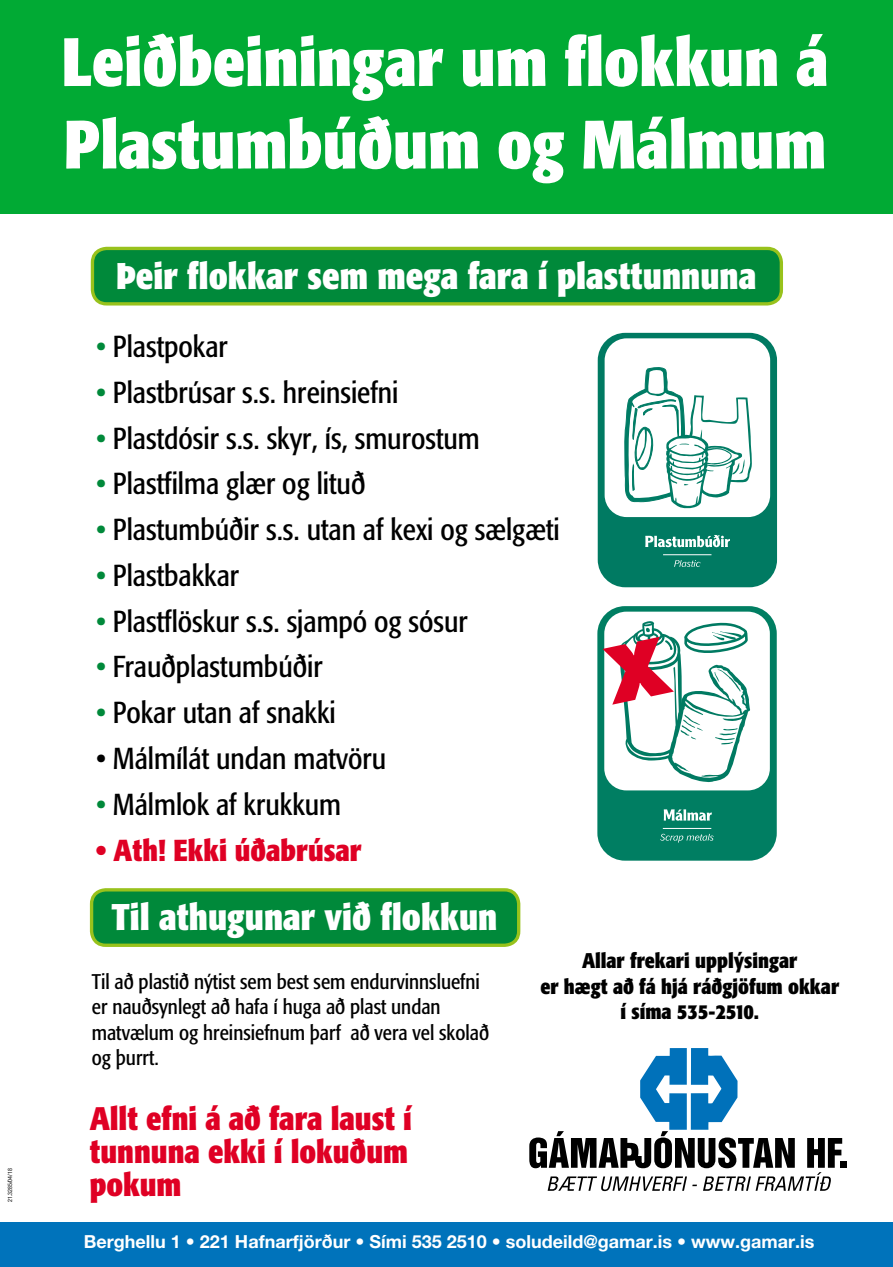
<style>
.page{position:relative;width:893px;height:1267px;background:#fff}
.page>*{position:absolute;margin:0;border:0;box-sizing:border-box;transform-origin:0 0}
.t1{font:700 condensed 67.5px/82.5px "Formata";color:#fff}
.t2{font:700 condensed 36.75px "Formata";color:#fff}
.t3{font:700 condensed 32.25px/33px "Formata";color:#df0024}
.t4{font:condensed 30px "Formata";color:#000}
.t5{font:700 condensed 30px "Formata";color:#df0024}
.t6{font:condensed 21px/25.2px "Formata";color:#000}
.t7{font:700 condensed 21px/25.2px "Formata";color:#000;text-align:center}
.t8{font:700 18px "Helvetica Neue";color:#fff}
.t9{font:condensed 6px "Helvetica Neue";color:#000}
.s1{color:#00893a}
</style>
<div class="page">
<div style="left:0;top:0;width:893px;height:213px;background:#01aa34"></div>
<div style="left:92px;top:248px;width:689px;height:56px;background:#00893a;border-radius:14px"></div>
<div style="left:91px;top:247px;width:692px;height:58px;border:3px solid #98c21c;border-radius:14px"></div>
<div style="left:92px;top:890px;width:427px;height:55px;background:#00893a;border-radius:14px"></div>
<div style="left:90px;top:888px;width:430px;height:59px;border:3px solid #98c21c;border-radius:14px"></div>
<div style="left:0;top:1222px;width:893px;height:45px;background:#0073bb"></div>
<svg style="left:529px;top:1048px;width:313px;height:143px"></svg>
<div style="left:840px;top:1160px;width:6px;height:7px;background:#000"></div>
<div style="left:598px;top:333px;width:179px;height:254px;background:#007a62;border-radius:28px"></div>
<div style="left:604px;top:338px;width:166px;height:179px;background:#fff;border-radius:22px"></div>
<hr style="left:663px;top:554px;width:48px;height:1px;background:#fff">
<svg style="left:624px;top:367px;width:128px;height:142px"></svg>
<svg style="left:645px;top:535px;width:85px;height:12px"></svg>
<svg style="left:674px;top:560px;width:26px;height:7px"></svg>
<div style="left:597px;top:606px;width:179px;height:254px;background:#007e62;border-radius:28px"></div>
<div style="left:604px;top:611px;width:166px;height:179px;background:#fff;border-radius:22px"></div>
<svg style="left:600px;top:620px;width:151px;height:222px"></svg>
<h1 class="t1" style="left:61px;top:20px;width:768px">Leiðbeiningar um flokkun á<br>Plastumbúðum og Málmum</h1>
<p class="t2" style="left:116px;top:253px;width:642px">Þeir flokkar sem mega fara í plasttunnuna</p>
<p class="t4" style="left:96px;top:329px;width:133px"><span class="s1">•</span> Plastpokar</p>
<p class="t4" style="left:96px;top:375px;width:304px"><span class="s1">•</span> Plastbrúsar s.s. hreinsiefni</p>
<p class="t4" style="left:96px;top:420px;width:385px"><span class="s1">•</span> Plastdósir s.s. skyr, ís, smurostum</p>
<p class="t4" style="left:96px;top:466px;width:271px"><span class="s1">•</span> Plastfilma glær og lituð</p>
<p class="t4" style="left:96px;top:512px;width:465px"><span class="s1">•</span> Plastumbúðir s.s. utan af kexi og sælgæti</p>
<p class="t4" style="left:96px;top:558px;width:145px"><span class="s1">•</span> Plastbakkar</p>
<p class="t4" style="left:96px;top:603px;width:373px"><span class="s1">•</span> Plastflöskur s.s. sjampó og sósur</p>
<p class="t4" style="left:96px;top:649px;width:228px"><span class="s1">•</span> Frauðplastumbúðir</p>
<p class="t4" style="left:96px;top:695px;width:241px"><span class="s1">•</span> Pokar utan af snakki</p>
<p class="t4" style="left:96px;top:741px;width:292px">• Málmílát undan matvöru</p>
<p class="t4" style="left:96px;top:786px;width:246px"><span class="s1">•</span> Málmlok af krukkum</p>
<p class="t5" style="left:96px;top:831px;width:267px">• Ath! Ekki úðabrúsar</p>
<p class="t2" style="left:112px;top:894px;width:387px">Til athugunar við flokkun</p>
<p class="t6" style="left:92px;top:969px;width:399px">Til að plastið nýtist sem best sem endurvinnsluefni er nauðsynlegt að hafa í huga að plast undan matvælum og hreinsiefnum þarf að vera vel skolað og þurrt.</p>
<p class="t3" style="left:90px;top:1101px;width:324px">Allt efni á að fara laust í tunnuna ekki í lokuðum</p>
<p class="t9" style="left:7px;top:1202px;width:35px;rotate:-90deg">21.3285/04/18</p>
<p class="t3" style="left:90px;top:1167px;width:93px">pokum</p>
<p class="t7" style="left:540px;top:948px;width:300px">Allar frekari upplýsingar<br>er hægt að fá hjá ráðgjöfum okkar í síma 535-2510.</p>
<p class="t8" style="left:84px;top:1230px;width:732px">Berghellu 1 • 221 Hafnarfjörður • Sími 535 2510 • soludeild@gamar.is • www.gamar.is</p>
</div>
